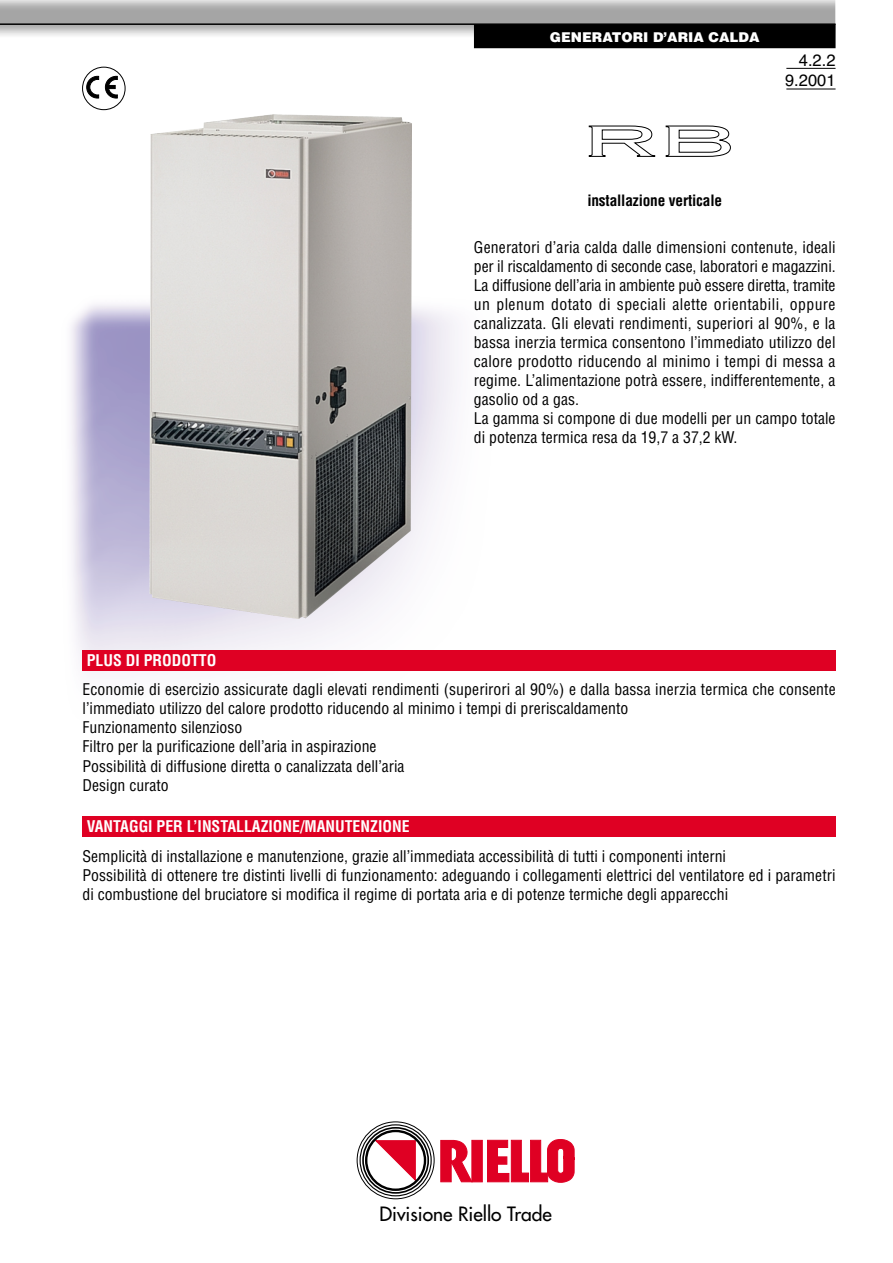
<style>
.page{position:relative;width:893px;height:1263px;background:#fff}
.page>*{position:absolute;margin:0;border:0;box-sizing:border-box;transform-origin:0 0}
.t1{font:19.2px "Futura";color:#000}
.t2{font:16.5px/20px "Helvetica";color:#000;text-align:right}
.t3{font:condensed 15.75px/19px "Helvetica";color:#000}
.t4{font:700 condensed 15.75px "Helvetica";color:#fff}
.t5{font:700 condensed 15.3px "Helvetica";letter-spacing:-.01em;color:#000}
.t6{font:900 13.5px "Helvetica";color:#fff}
</style>
<div class="page">
<img style="left:71px;top:304px;width:384px;height:367px">
<svg style="left:375px;top:1140px;width:40px;height:41px"></svg>
<div style="left:365px;top:1130px;width:61px;height:61px;border:2px solid #000;border-radius:50%"></div>
<div style="left:362px;top:1127px;width:67px;height:67px;border:2px solid #000;border-radius:50%"></div>
<div style="left:359px;top:1124px;width:72px;height:72px;border:1px solid #000;border-radius:50%"></div>
<div style="left:357px;top:1122px;width:77px;height:77px;border:1px solid #000;border-radius:50%"></div>
<div style="left:471px;top:1140px;width:11px;height:42px;background:#df0023;border:1px solid #df0023"></div>
<svg style="left:440px;top:1140px;width:32px;height:42px"></svg>
<svg style="left:487px;top:1139px;width:87px;height:44px"></svg>
<div style="left:83px;top:650px;width:752px;height:21px;background:#df0023"></div>
<div style="left:82px;top:816px;width:753px;height:21px;background:#df0023"></div>
<hr style="left:0;top:23px;width:835px;height:2px;background:#000">
<svg style="left:86px;top:76px;width:13px;height:22px"></svg>
<svg style="left:105px;top:76px;width:12px;height:22px"></svg>
<div style="left:82px;top:67px;width:43px;height:43px;border:1px solid #000;border-radius:50%"></div>
<img style="left:149px;top:114px;width:263px;height:505px">
<svg style="left:588px;top:125px;width:67px;height:32px"></svg>
<svg style="left:665px;top:125px;width:66px;height:32px"></svg>
<div style="left:474px;top:24px;width:361px;height:24px;background:#000"></div>
<hr style="left:786px;top:89px;width:49px;height:1px;background:#000">
<hr style="left:786px;top:68px;width:49px;height:1px;background:#000">
<p class="t6" style="left:550px;top:32px;width:211px">GENERATORI D’ARIA CALDA</p>
<p class="t2" style="left:785px;top:52px;width:52px">4.2.2<br>9.2001</p>
<p class="t5" style="left:587px;top:195px;width:136px">installazione verticale</p>
<p class="t4" style="left:87px;top:654px;width:131px">PLUS DI PRODOTTO</p>
<p class="t3" style="left:474px;top:239px;width:363px">Generatori d’aria calda dalle dimensioni contenute, ideali per il riscaldamento di seconde case, laboratori e magazzini.<br>La diffusione dell’aria in ambiente può essere diretta, tramite un plenum dotato di speciali alette orientabili, oppure canalizzata. Gli elevati rendimenti, superiori al 90%, e la bassa inerzia termica consentono l’immediato utilizzo del calore prodotto riducendo al minimo i tempi di messa a regime. L’alimentazione potrà essere, indifferentemente, a gasolio od a gas.<br>La gamma si compone di due modelli per un campo totale di potenza termica resa da 19,7 a 37,2 kW.</p>
<p class="t3" style="left:83px;top:681px;width:754px">Economie di esercizio assicurate dagli elevati rendimenti (superirori al 90%) e dalla bassa inerzia termica che consente l’immediato utilizzo del calore prodotto riducendo al minimo i tempi di preriscaldamento<br>Funzionamento silenzioso<br>Filtro per la purificazione dell’aria in aspirazione<br>Possibilità di diffusione diretta o canalizzata dell’aria<br>Design curato</p>
<p class="t4" style="left:87px;top:820px;width:324px">VANTAGGI PER L’INSTALLAZIONE/MANUTENZIONE</p>
<p class="t3" style="left:82px;top:848px;width:754px">Semplicità di installazione e manutenzione, grazie all’immediata accessibilità di tutti i componenti interni<br>Possibilità di ottenere tre distinti livelli di funzionamento: adeguando i collegamenti elettrici del ventilatore ed i parametri di combustione del bruciatore si modifica il regime di portata aria e di potenze termiche degli apparecchi</p>
<p class="t1" style="left:379px;top:1204px;width:174px">Divisione Riello Trade</p>
</div>
